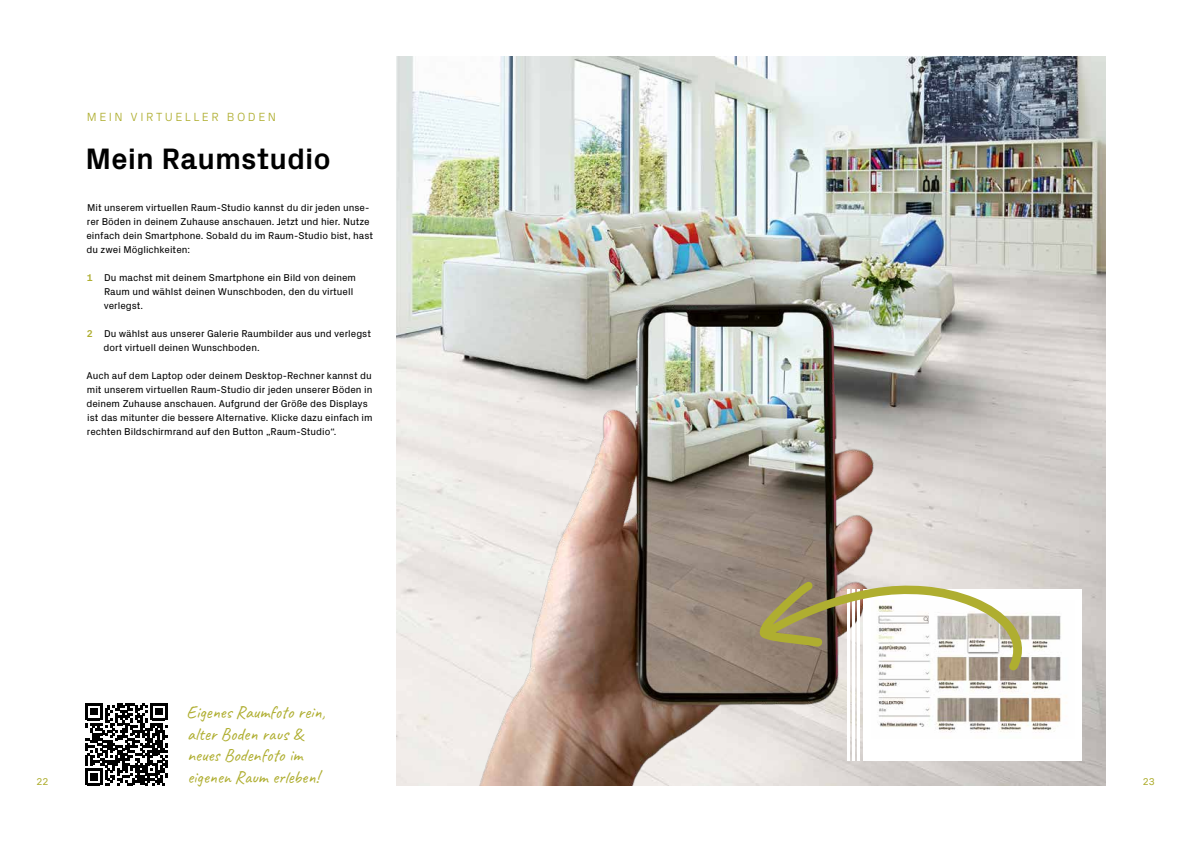
<style>
.page{position:relative;width:1191px;height:842px;background:#fff}
.page>*{position:absolute;margin:0;border:0;box-sizing:border-box;transform-origin:0 0}
.t1{font:700 30px "Px Grotesk";color:#000}
.t2{font:18px/21.6px "Caveat";color:#afae30}
.t3{font:300 12px "Px Grotesk";letter-spacing:.21em;color:#afae30}
.t4{font:10px/14px "Px Grotesk";color:#000}
.t5{font:10px "Px Grotesk";color:#afae30}
.s1{font-weight:700;color:#afae30}
</style>
<div class="page">
<img style="left:85px;top:56px;width:1021px;height:730px">
<p class="t3" style="left:87px;top:108px;width:191px">MEIN VIRTUELLER BODEN</p>
<h1 class="t1" style="left:86px;top:137px;width:247px">Mein Raumstudio</h1>
<p class="t4" style="left:86px;top:200px;width:288px">Mit unserem virtuellen Raum-Studio kannst du dir jeden unse&shy;rer Böden in deinem Zuhause anschauen. Jetzt und hier. Nutze einfach dein Smartphone. Sobald du im Raum-Studio bist, hast du zwei Möglichkeiten:</p>
<p class="t4" style="left:104px;top:270px;width:254px;text-indent:-17px"><span class="s1">1</span> Du machst mit deinem Smartphone ein Bild von deinem<br>Raum und wählst deinen Wunschboden, den du virtuell verlegst.</p>
<p class="t4" style="left:103px;top:326px;width:269px;text-indent:-17px"><span class="s1">2</span> Du wählst aus unserer Galerie Raumbilder aus und verlegst dort virtuell deinen Wunschboden.</p>
<p class="t4" style="left:86px;top:368px;width:288px">Auch auf dem Laptop oder deinem Desktop-Rechner kannst du mit unserem virtuellen Raum-Studio dir jeden unserer Böden in deinem Zuhause anschauen. Aufgrund der Größe des Displays ist das mitunter die bessere Alternative. Klicke dazu einfach im rechten Bildschirmrand auf den Button „Raum-Studio“.</p>
<h2 class="t2" style="left:186px;top:701px;width:140px">Eigenes Raumfoto rein, alter Boden raus &amp; neues Bodenfoto im eigenen Raum erleben!</h2>
<p class="t5" style="left:37px;top:775px;width:13px">22</p>
<p class="t5" style="left:1142px;top:775px;width:13px">23</p>
</div>
